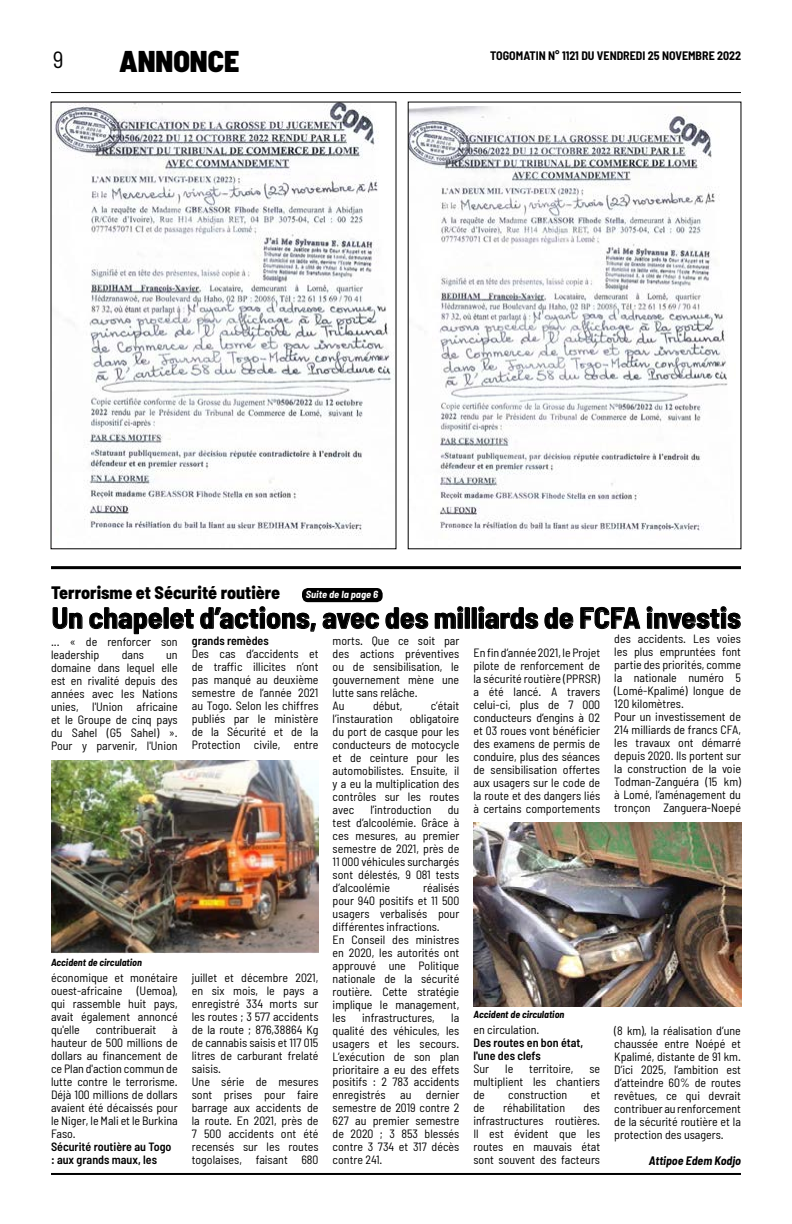
<style>
.page{position:relative;width:792px;height:1224px;background:#fff}
.page>*{position:absolute;margin:0;border:0;box-sizing:border-box;transform-origin:0 0}
.t1{font:900 semi-condensed 30px "Barlow";color:#000}
.t2{font:700 semi-condensed 29px "Barlow";color:#000;scale:1.04 1}
.t3{font:semi-condensed 23.3px "Barlow";color:#000}
.t4{font:800 semi-condensed 18px "Barlow";color:#000}
.t5{font:semi-condensed 12px/13px "Barlow";color:#000;text-align:justify}
.t6{font:600 semi-condensed 12px/13px "Barlow";color:#000}
.t7{font:700 semi-condensed 12px "Barlow";color:#000}
.t8{font:italic 700 semi-condensed 12px "Barlow";color:#000}
.t9{font:italic 700 semi-condensed 10px "Barlow";color:#000}
.t10{font:italic 700 semi-condensed 10px "Barlow";color:#fff;scale:1.05 1}
</style>
<div class="page">
<hr style="left:51px;top:92px;width:690px;height:1px;background:#000">
<hr style="left:51px;top:1173px;width:690px;height:2px;background:#000">
<hr style="left:51px;top:566px;width:690px;height:3px;background:#000">
<img style="left:53px;top:104px;width:341px;height:432px">
<img style="left:410px;top:107px;width:318px;height:424px">
<svg style="left:53px;top:608px;width:29px;height:21px"></svg>
<svg style="left:89px;top:608px;width:105px;height:26px"></svg>
<svg style="left:200px;top:607px;width:116px;height:25px"></svg>
<svg style="left:323px;top:613px;width:56px;height:16px"></svg>
<svg style="left:386px;top:608px;width:42px;height:21px"></svg>
<svg style="left:435px;top:607px;width:103px;height:22px"></svg>
<svg style="left:545px;top:608px;width:28px;height:21px"></svg>
<svg style="left:580px;top:607px;width:60px;height:22px"></svg>
<svg style="left:647px;top:607px;width:94px;height:22px"></svg>
<div style="left:302px;top:588px;width:81px;height:14px;background:#000;border-radius:6px"></div>
<img style="left:51px;top:761px;width:268px;height:192px">
<img style="left:473px;top:822px;width:268px;height:185px">
<h3 class="t3" style="left:53px;top:45px;width:12px">9</h3>
<p class="t7" style="left:490px;top:48px;width:252px">TOGOMATIN N° 1121 DU VENDREDI 25 NOVEMBRE 2022</p>
<h1 class="t1" style="left:119px;top:43px;width:122px">ANNONCE</h1>
<h3 class="t4" style="left:51px;top:582px;width:231px">Terrorisme et Sécurité routière</h3>
<h2 class="t2" style="left:52px;top:600px;width:664px">Un chapelet d’actions, avec des milliards de FCFA investis</h2>
<p class="t10" style="left:306px;top:588px;width:70px">Suite de la page 6</p>
<p class="t5" style="left:614px;top:632px;width:128px;text-align:left">des accidents. Les voies les plus empruntées font partie des priorités, comme la nationale numéro 5 (Lomé-Kpalimé) longue de<br>120 kilomètres.<br>Pour un investissement de<br>214 milliards de francs CFA, les travaux ont démarré depuis 2020. Ils portent sur la construction de la voie<br>Todman-Zanguéra (15 km) à Lomé, l’aménagement du tronçon Zanguera-Noepé</p>
<p class="t5" style="left:333px;top:634px;width:128px;text-align:left">morts. Que ce soit par des actions préventives ou de sensibilisation, le gouvernement mène une lutte sans relâche.<br>Au</p>
<p class="t6" style="left:192px;top:634px;width:78px">grands remèdes</p>
<p class="t5" style="left:192px;top:647px;width:128px">Des cas d’accidents et de traffic illicites n’ont pas manqué au deuxième semestre de l’année 2021 au Togo. Selon les chiffres publiés par le ministère de la Sécurité et de la Protection civile, entre</p>
<p class="t5" style="left:51px;top:634px;width:128px">... « de renforcer son leadership</p>
<p class="t5" style="left:473px;top:646px;width:128px">En fin d’année 2021, le Projet pilote de renforcement de la sécurité routière (PPRSR) a été lancé. A travers celui-ci, plus de 7 000 conducteurs d’engins à 02 et 03 roues vont bénéficier des examens de permis de conduire, plus des séances de sensibilisation offertes aux usagers sur le code de la route et des dangers liés à certains comportements</p>
<p class="t5" style="left:122px;top:647px;width:24px">dans</p>
<p class="t5" style="left:51px;top:647px;width:128px;text-indent:115px">un domaine dans lequel elle est en rivalité depuis des années avec les Nations unies, l'Union africaine et le Groupe de cinq pays du Sahel (G5 Sahel) ».<br>Pour y parvenir, l'Union</p>
<p class="t5" style="left:373px;top:698px;width:31px">début,</p>
<p class="t5" style="left:431px;top:698px;width:30px">c’était</p>
<p class="t5" style="left:333px;top:711px;width:62px">l’instauration</p>
<p class="t5" style="left:333px;top:711px;width:128px;text-indent:77px">obligatoire du port de casque pour les conducteurs de motocycle et de ceinture pour les automobilistes. Ensuite, il y a eu la multiplication des contrôles sur les routes avec</p>
<p class="t5" style="left:333px;top:802px;width:128px;text-indent:115px">du test d’alcoolémie. Grâce à ces mesures, au premier semestre de 2021, près de 11 000 véhicules surchargés sont délestés, 9 081 tests d’alcoolémie</p>
<p class="t5" style="left:371px;top:802px;width:63px">l’introduction</p>
<p class="t5" style="left:333px;top:880px;width:128px;text-align:left;text-indent:90px">réalisés pour 940 positifs et 11 500 usagers verbalisés pour différentes infractions.<br>En Conseil des ministres en 2020, les autorités ont approuvé une Politique nationale de la sécurité routière. Cette stratégie implique le management, les</p>
<p class="t9" style="left:51px;top:956px;width:92px">Accident de circulation</p>
<p class="t5" style="left:51px;top:970px;width:128px">économique et monétaire ouest-africaine (Uemoa), qui rassemble huit pays, avait également annoncé qu'elle</p>
<p class="t5" style="left:192px;top:971px;width:128px;text-align:left">juillet et décembre 2021, en six mois, le pays a enregistré 334 morts sur les routes ; 3 577 accidents de la route ; 876,38864 Kg de cannabis saisis et 117 015 litres de carburant frelaté saisis.<br>Une série de mesures sont prises pour faire barrage aux accidents de la route. En 2021, près de<br>7 500 accidents ont été recensés sur les routes togolaises, faisant 680</p>
<p class="t9" style="left:474px;top:1008px;width:92px">Accident de circulation</p>
<p class="t5" style="left:362px;top:1010px;width:74px">infrastructures,</p>
<p class="t5" style="left:333px;top:1010px;width:128px;text-indent:119px">la qualité des véhicules, les usagers et les secours.<br>L’exécution de son plan prioritaire a eu des effets positifs : 2 783 accidents enregistrés au dernier semestre de 2019 contre 2<br>627 au premier semestre de 2020 ; 3 853 blessés contre 3 734 et 317 décès contre 241.</p>
<p class="t5" style="left:51px;top:1022px;width:128px;text-indent:121px">à hauteur de 500 millions de dollars au financement de ce Plan d'action commun de lutte contre le terrorisme.<br>Déjà 100 millions de dollars avaient été décaissés pour le Niger, le Mali et le Burkina Faso.</p>
<p class="t6" style="left:51px;top:1139px;width:122px">Sécurité routière au Togo : aux grands maux, les</p>
<p class="t5" style="left:96px;top:1022px;width:62px">contribuerait</p>
<p class="t5" style="left:614px;top:1024px;width:128px">(8 km), la réalisation d’une chaussée entre Noépé et Kpalimé, distante de 91 km.<br>D’ici 2025, l’ambition est d’atteindre 60% de routes revêtues, ce qui devrait contribuer au renforcement de la sécurité routière et la protection des usagers.</p>
<p class="t8" style="left:649px;top:1153px;width:94px">Attipoe Edem Kodjo</p>
<p class="t5" style="left:473px;top:1023px;width:67px">en circulation.</p>
<p class="t6" style="left:473px;top:1036px;width:111px">Des routes en bon état, l'une des clefs</p>
<p class="t5" style="left:473px;top:1062px;width:17px">Sur</p>
<p class="t5" style="left:505px;top:1062px;width:10px">le</p>
<p class="t5" style="left:529px;top:1062px;width:46px">territoire,</p>
<p class="t5" style="left:473px;top:1062px;width:128px;text-indent:116px">se multiplient les chantiers de</p>
<p class="t5" style="left:508px;top:1088px;width:61px">construction</p>
<p class="t5" style="left:591px;top:1088px;width:11px">et</p>
<p class="t5" style="left:473px;top:1101px;width:13px">de</p>
<p class="t5" style="left:503px;top:1101px;width:63px">réhabilitation</p>
<p class="t5" style="left:473px;top:1101px;width:128px;text-indent:110px">des infrastructures routières.<br>Il est évident que les routes en mauvais état sont souvent des facteurs</p>
</div>
